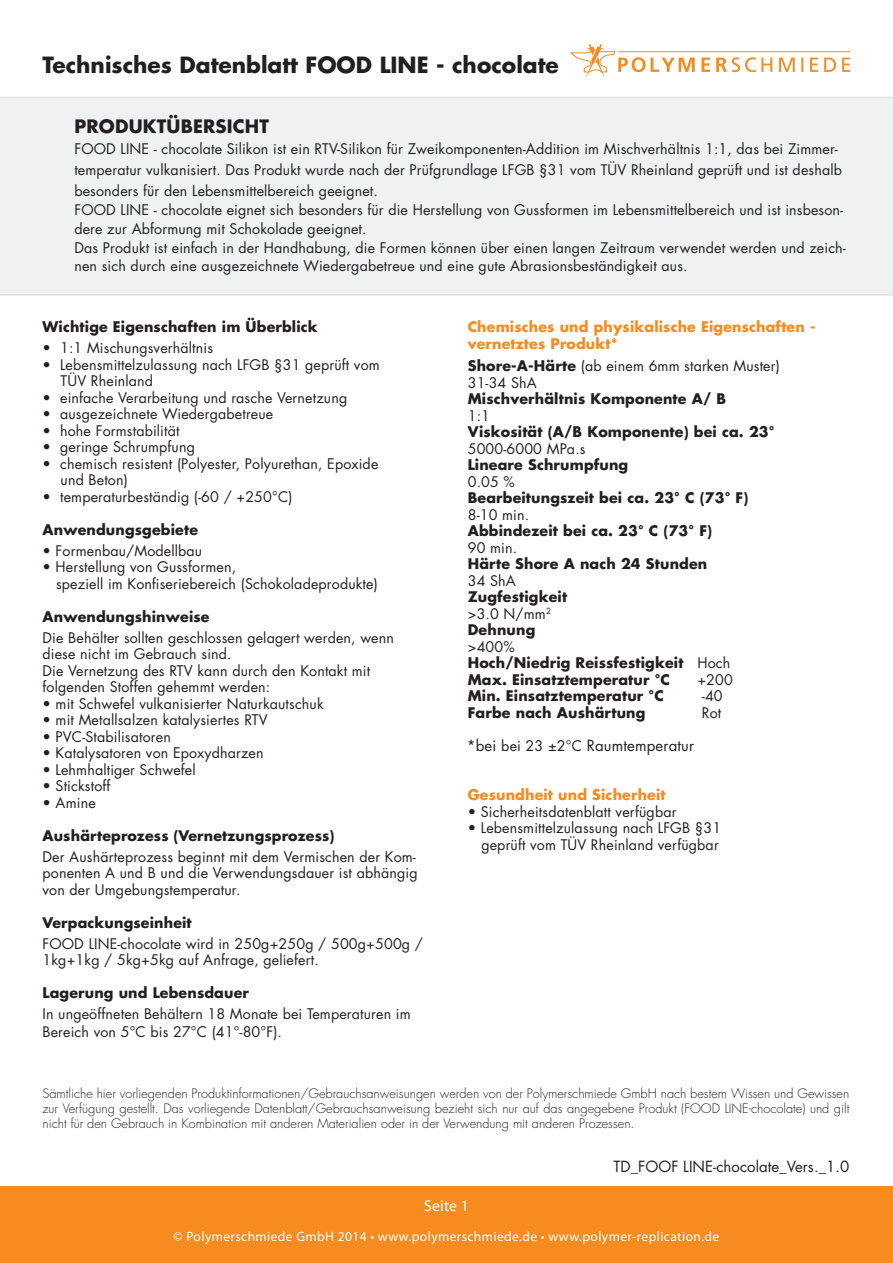
<style>
.page{position:relative;width:893px;height:1263px;background:#fff}
.page>*{position:absolute;margin:0;border:0;box-sizing:border-box;transform-origin:0 0}
.t1{font:700 21.75px "Futura LT";color:#231f20}
.t2{font:700 18px "Futura LT";letter-spacing:.01em;color:#231f20}
.t3{font:15.75px "Myriad Pro";letter-spacing:.01em;color:#fff}
.t4{font:15px "Futura LT";letter-spacing:.005em;color:#231f20}
.t5{font:14.25px/16.5px "Futura LT";letter-spacing:.01em;color:#231f20}
.t6{font:700 14.25px/16.5px "Futura LT";letter-spacing:.01em;color:#231f20}
.t7{font:700 14.25px/16.5px "Futura LT";letter-spacing:.01em;color:#f68b1f}
.t8{font:13.5px "Myriad Pro";letter-spacing:.03em;color:#fff}
.t9{font:300 12.75px/15px "Futura LT";color:#231f20;text-align:justify}
.s1{font-weight:700}
.s2{font-weight:400}
.s3{font-size:14.25px}
</style>
<div class="page">
<div style="left:0;top:97px;width:893px;height:199px;background:#f0f1f2"></div>
<svg style="left:571px;top:44px;width:279px;height:34px"></svg>
<div style="left:0;top:1186px;width:893px;height:77px;background:#f68b1f"></div>
<h1 class="t1" style="left:43px;top:50px;width:294px">Technisches Datenblatt FOOD</h1>
<h1 class="t1" style="left:380px;top:50px;width:181px">LINE - chocolate</h1>
<p class="t2" style="left:74px;top:115px;width:196px">Produktübersicht</p>
<p class="t5" style="left:74px;top:139px;width:769px;line-height:21px">FOOD LINE - chocolate Silikon ist ein RTV-Silikon für Zweikomponenten-Addition im Mischverhältnis 1:1, das bei Zimmer&shy;temperatur vulkanisiert. Das Produkt wurde nach der Prüfgrundlage LFGB §31 vom TÜV Rheinland geprüft und ist deshalb besonders für den Lebensmittelbereich geeignet.</p>
<p class="t5" style="left:74px;top:201px;width:773px;line-height:18.8px">FOOD LINE - chocolate eignet sich besonders für die Herstellung von Gussformen im Lebensmittelbereich und ist insbeson&shy;dere zur Abformung mit Schokolade geeignet.<br>Das Produkt ist einfach in der Handhabung, die Formen können über einen langen Zeitraum verwendet werden und zeich&shy;nen sich durch eine ausgezeichnete Wiedergabetreue und eine gute Abrasionsbeständigkeit aus.</p>
<p class="t6" style="left:43px;top:318px;width:277px">Wichtige Eigenschaften im Überblick</p>
<p class="t5" style="left:43px;top:340px;width:172px">• 1:1 Mischungsverhältnis</p>
<p class="t5" style="left:61px;top:356px;width:321px;text-indent:-18px">• Lebensmittelzulassung nach LFGB §31 geprüft vom<br>TÜV Rheinland</p>
<p class="t5" style="left:43px;top:389px;width:306px">• einfache Verarbeitung und rasche Vernetzung</p>
<p class="t5" style="left:43px;top:406px;width:232px">• ausgezeichnete Wiedergabetreue</p>
<p class="t5" style="left:43px;top:422px;width:139px">• hohe Formstabilität</p>
<p class="t5" style="left:43px;top:439px;width:154px">• geringe Schrumpfung</p>
<p class="t5" style="left:61px;top:455px;width:319px;text-indent:-18px">• chemisch resistent (Polyester, Polyurethan, Epoxide und Beton)</p>
<p class="t5" style="left:43px;top:488px;width:251px">• temperaturbeständig (-60 / +250°C)</p>
<p class="t6" style="left:43px;top:521px;width:157px">Anwendungsgebiete</p>
<p class="t5" style="left:43px;top:542px;width:161px">• Formenbau/Modellbau</p>
<p class="t5" style="left:56px;top:559px;width:323px;text-indent:-14px">• Herstellung von Gussformen,<br>speziell im Konfiseriebereich (Schokoladeprodukte)</p>
<p class="t6" style="left:43px;top:608px;width:169px">Anwendungshinweise</p>
<p class="t5" style="left:43px;top:629px;width:353px">Die Behälter sollten geschlossen gelagert werden, wenn diese nicht im Gebrauch sind.<br>Die Vernetzung des RTV kann durch den Kontakt mit folgenden Stoffen gehemmt werden:</p>
<p class="t5" style="left:43px;top:695px;width:283px">• mit Schwefel vulkanisierter Naturkautschuk</p>
<p class="t5" style="left:43px;top:712px;width:227px">• mit Metallsalzen katalysiertes RTV</p>
<p class="t5" style="left:43px;top:728px;width:130px">• PVC-Stabilisatoren</p>
<p class="t5" style="left:43px;top:745px;width:223px">• Katalysatoren von Epoxydharzen</p>
<p class="t5" style="left:43px;top:761px;width:155px">• Lehmhaltiger Schwefel</p>
<p class="t5" style="left:43px;top:778px;width:69px">• Stickstoff</p>
<p class="t5" style="left:43px;top:794px;width:55px">• Amine</p>
<p class="t6" style="left:43px;top:827px;width:294px">Aushärteprozess (Vernetzungsprozess)</p>
<p class="t5" style="left:43px;top:848px;width:377px">Der Aushärteprozess beginnt mit dem Vermischen der Kom&shy;ponenten A und B und die Verwendungsdauer ist abhängig von der Umgebungstemperatur.</p>
<p class="t6" style="left:43px;top:914px;width:151px">Verpackungseinheit</p>
<p class="t5" style="left:43px;top:935px;width:382px">FOOD LINE-chocolate wird in 250g+250g / 500g+500g /<br>1kg+1kg / 5kg+5kg auf Anfrage, geliefert.</p>
<p class="t6" style="left:43px;top:984px;width:208px">Lagerung und Lebensdauer</p>
<p class="t5" style="left:43px;top:1005px;width:370px;line-height:18px">In ungeöffneten Behältern 18 Monate bei Temperaturen im<br>Bereich von 5°C bis 27°C (41°-80°F).</p>
<p class="t7" style="left:468px;top:318px;width:349px">Chemisches und physikalische Eigenschaften - vernetztes Produkt*</p>
<p class="t5" style="left:468px;top:358px;width:314px"><span class="s1">Shore-A-Härte</span> (ab einem 6mm starken Muster)<br>31-34 ShA</p>
<p class="t6" style="left:468px;top:390px;width:258px">Mischverhältnis Komponente A/ B</p>
<p class="t5" style="left:468px;top:407px;width:24px">1:1</p>
<p class="t6" style="left:468px;top:423px;width:308px">Viskosität (A/B Komponente) bei ca. 23°</p>
<p class="t5" style="left:468px;top:440px;width:119px">5000-6000 MPa.s</p>
<p class="t6" style="left:468px;top:456px;width:162px">Lineare Schrumpfung</p>
<p class="t5" style="left:468px;top:473px;width:49px">0.05 %</p>
<p class="t6" style="left:468px;top:489px;width:282px">Bearbeitungszeit bei ca. 23° C (73° F)</p>
<p class="t5" style="left:468px;top:506px;width:63px">8-10 min.</p>
<p class="t6" style="left:468px;top:522px;width:246px">Abbindezeit bei ca. 23° C (73° F)</p>
<p class="t5" style="left:468px;top:539px;width:51px">90 min.</p>
<p class="t6" style="left:468px;top:555px;width:241px">Härte Shore A nach 24 Stunden</p>
<p class="t5" style="left:468px;top:572px;width:50px">34 ShA</p>
<p class="t6" style="left:468px;top:588px;width:101px">Zugfestigkeit <span class="s2">&gt;3.0 N/mm</span><sup>2<br></sup>Dehnung</p>
<p class="t6" style="left:468px;top:638px;width:264px"><span class="s2">&gt;400%<br></span>Hoch/Niedrig Reissfestigkeit <span class="s2">Hoch<br></span>Max. Einsatztemperatur °C</p>
<p class="t5" style="left:697px;top:671px;width:37px">+200</p>
<p class="t6" style="left:468px;top:687px;width:196px">Min. Einsatztemperatur °C</p>
<p class="t5" style="left:702px;top:688px;width:22px">-40</p>
<p class="t6" style="left:468px;top:704px;width:179px">Farbe nach Aushärtung</p>
<p class="t5" style="left:702px;top:704px;width:21px">Rot</p>
<p class="t4" style="left:467px;top:736px;width:229px">*bei <span class="s3">bei 23 ±2°C</span> Raumtemperatur</p>
<p class="t7" style="left:468px;top:786px;width:199px">Gesundheit und Sicherheit</p>
<p class="t5" style="left:468px;top:803px;width:210px">• Sicherheitsdatenblatt verfügbar</p>
<p class="t5" style="left:468px;top:820px;width:255px;text-align:right">• Lebensmittelzulassung nach LFGB §31 geprüft vom TÜV Rheinland verfügbar</p>
<p class="t9" style="left:43px;top:1086px;width:808px">Sämtliche hier vorliegenden Produktinformationen/Gebrauchsanweisungen werden von der Polymerschmiede GmbH nach bestem Wissen und Gewissen zur Verfügung gestellt. Das vorliegende Datenblatt/Gebrauchsanweisung bezieht sich nur auf das angegebene Produkt (FOOD LINE-chocolate) und gilt nicht für den Gebrauch in Kombination mit anderen Materialien oder in der Verwendung mit anderen Prozessen.</p>
<p class="t3" style="left:424px;top:1196px;width:46px">Seite 1</p>
<p class="t4" style="left:613px;top:1157px;width:237px">TD_FOOF LINE-chocolate_Vers._1.0</p>
<p class="t8" style="left:174px;top:1228px;width:547px">© Polymerschmiede GmbH 2014 • www.polymerschmiede.de • www.polymer-replication.de</p>
</div>
